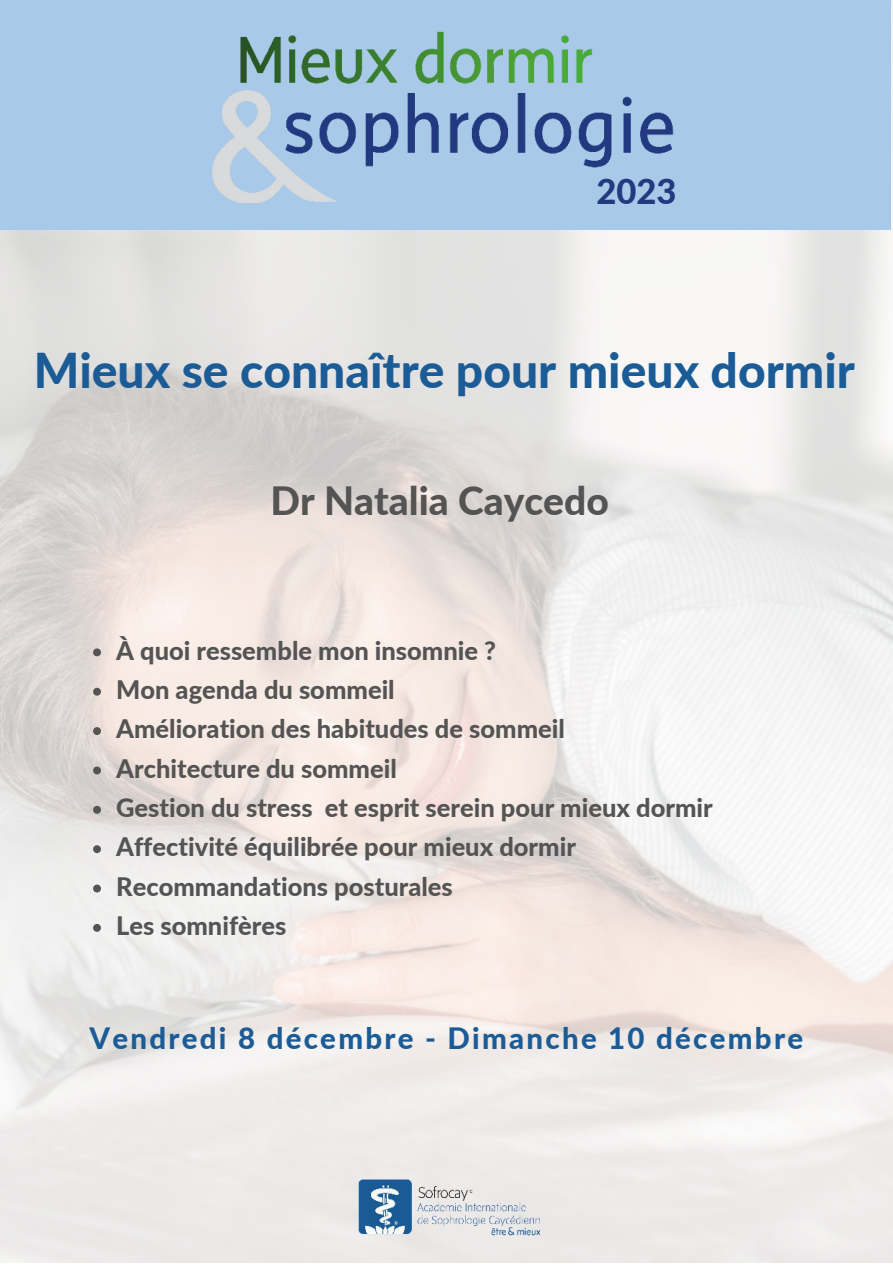
<style>
.page{position:relative;width:893px;height:1264px;background:#fff}
.page>*{position:absolute;margin:0;border:0;box-sizing:border-box;transform-origin:0 0}
.t1{font:800 48px "Lato";color:#1b5c96}
.t2{font:800 39px "Lato";color:#545454}
.t3{font:800 34.5px "Lato";color:#233980}
.t4{font:800 29.4px "Lato";letter-spacing:.075em;color:#1b5c96}
.t5{font:800 25.5px/39.3px "Lato";color:#545454}
</style>
<div class="page">
<img style="left:0;top:0;width:892px;height:1262px">
<div style="left:0;top:0;width:890px;height:229px;background:#a9c9e8"></div>
<img style="left:353px;top:1173px;width:186px;height:70px">
<img style="left:212px;top:31px;width:462px;height:171px">
<svg style="left:93px;top:648px;width:8px;height:8px"></svg>
<svg style="left:93px;top:687px;width:8px;height:8px"></svg>
<svg style="left:93px;top:727px;width:8px;height:8px"></svg>
<svg style="left:93px;top:766px;width:8px;height:8px"></svg>
<svg style="left:93px;top:805px;width:8px;height:8px"></svg>
<svg style="left:93px;top:845px;width:8px;height:8px"></svg>
<svg style="left:93px;top:884px;width:8px;height:8px"></svg>
<svg style="left:93px;top:924px;width:8px;height:7px"></svg>
<h3 class="t3" style="left:596px;top:165px;width:81px">2023</h3>
<h1 class="t1" style="left:34px;top:335px;width:822px">Mieux se connaître pour mieux dormir</h1>
<h2 class="t2" style="left:270px;top:472px;width:340px">Dr Natalia Caycedo</h2>
<p class="t5" style="left:116px;top:629px;width:598px">À quoi ressemble mon insomnie ?<br>Mon agenda du sommeil<br>Amélioration des habitudes de sommeil<br>Architecture du sommeil<br>Gestion du stress et esprit serein pour mieux dormir<br>Affectivité équilibrée pour mieux dormir<br>Recommandations posturales<br>Les somnifères</p>
<p class="t4" style="left:89px;top:1016px;width:715px">Vendredi 8 décembre - Dimanche 10 décembre</p>
</div>
